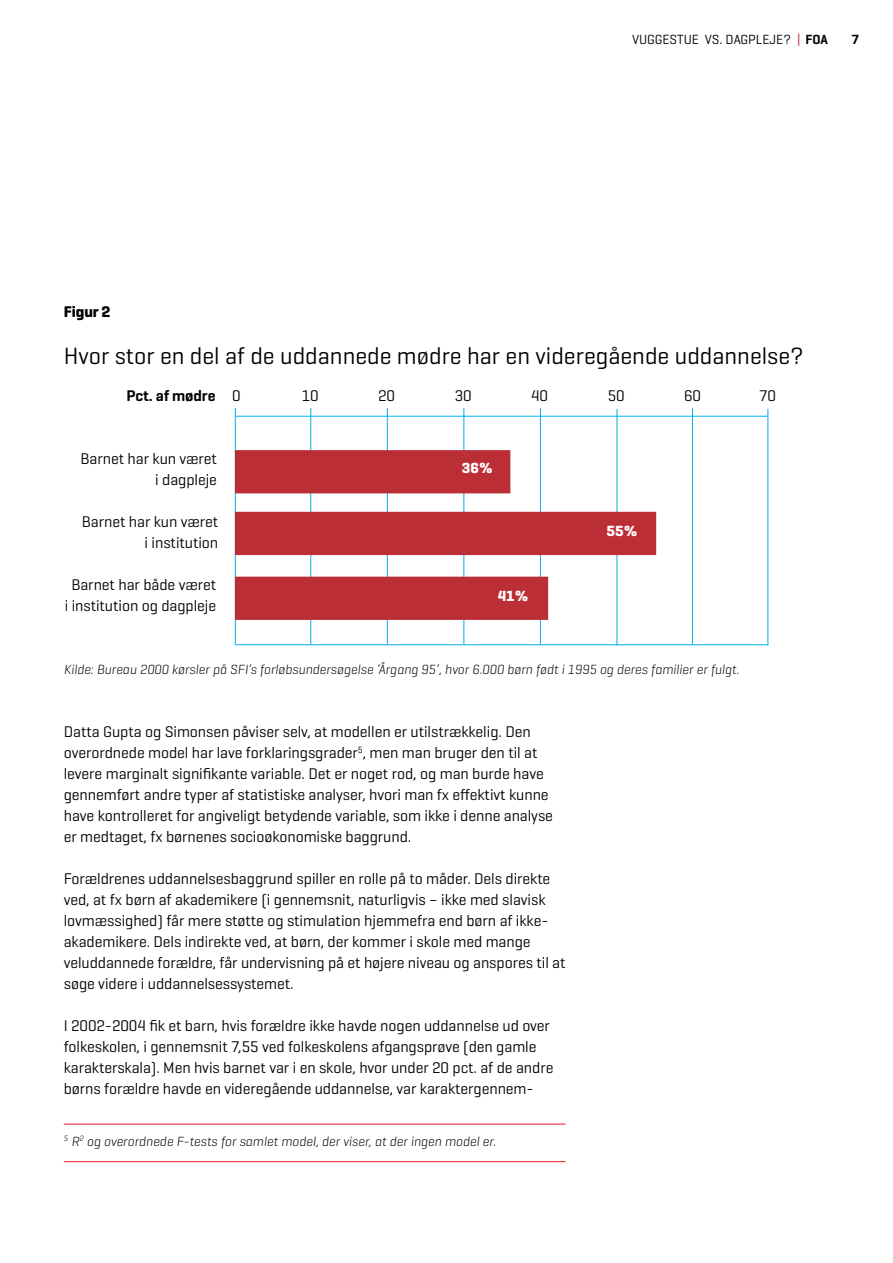
<style>
.page{position:relative;width:893px;height:1263px;background:#fff}
.page>*{position:absolute;margin:0;border:0;box-sizing:border-box;transform-origin:0 0}
.t1{font:24px "Geogrotesque";color:#000}
.t2{font:15.75px/21px "Geogrotesque";letter-spacing:-.005em;color:#000}
.t3{font:600 15.75px "Geogrotesque";letter-spacing:-.005em;color:#000}
.t4{font:700 15.75px "Geogrotesque";letter-spacing:-.005em;color:#000}
.t5{font:700 15px "Geogrotesque";color:#fff}
.t6{font:italic 300 13.5px "Geogrotesque";color:#000}
.t7{font:13.5px "Geogrotesque";color:#000}
.t8{font:600 13.5px "Geogrotesque";color:#000}
.s1{color:#bc2e36}
.s2{font-weight:600}
</style>
<div class="page">
<hr style="left:235px;top:408px;width:1px;height:236px;background:#00aeef">
<hr style="left:235px;top:416px;width:532px;height:1px;background:#00aeef">
<hr style="left:310px;top:408px;width:1px;height:236px;background:#00aeef">
<hr style="left:387px;top:408px;width:1px;height:236px;background:#00aeef">
<hr style="left:463px;top:408px;width:1px;height:236px;background:#00aeef">
<hr style="left:540px;top:408px;width:1px;height:236px;background:#00aeef">
<hr style="left:617px;top:409px;width:1px;height:236px;background:#00aeef">
<hr style="left:692px;top:408px;width:1px;height:236px;background:#00aeef">
<div style="left:236px;top:451px;width:274px;height:42px;background:#bc2e36"></div>
<div style="left:235px;top:450px;width:275px;height:43px;border:1px solid #bc2e36"></div>
<div style="left:236px;top:512px;width:419px;height:42px;background:#bc2e36"></div>
<div style="left:235px;top:512px;width:421px;height:43px;border:1px solid #bc2e36"></div>
<div style="left:236px;top:577px;width:311px;height:42px;background:#bc2e36"></div>
<div style="left:235px;top:577px;width:313px;height:43px;border:1px solid #bc2e36"></div>
<hr style="left:235px;top:644px;width:533px;height:1px;background:#00aeef">
<hr style="left:767px;top:409px;width:1px;height:236px;background:#00aeef">
<hr style="left:64px;top:1124px;width:502px;height:1px;background:#e31b23">
<hr style="left:64px;top:1161px;width:502px;height:1px;background:#e31b23">
<p class="t4" style="left:64px;top:305px;width:48px">Figur 2</p>
<p class="t7" style="left:632px;top:34px;width:197px">VUGGESTUE VS. DAGPLEJE? <span class="s1">|</span> <span class="s2">FOA</span></p>
<p class="t8" style="left:851px;top:35px;width:9px">7</p>
<h1 class="t1" style="left:64px;top:347px;width:742px">Hvor stor en del af de uddannede mødre har en videregående uddannelse?</h1>
<p class="t3" style="left:127px;top:390px;width:90px">Pct. af mødre</p>
<p class="t2" style="left:232px;top:387px;width:10px">0</p>
<p class="t2" style="left:302px;top:387px;width:18px">10</p>
<p class="t2" style="left:378px;top:387px;width:18px">20</p>
<p class="t2" style="left:455px;top:387px;width:18px">30</p>
<p class="t2" style="left:531px;top:387px;width:18px">40</p>
<p class="t2" style="left:608px;top:387px;width:18px">50</p>
<p class="t2" style="left:684px;top:387px;width:18px">60</p>
<p class="t2" style="left:759px;top:387px;width:18px">70</p>
<p class="t2" style="left:81px;top:450px;width:138px;text-align:right">Barnet har kun været i dagpleje</p>
<p class="t2" style="left:82px;top:513px;width:138px;text-align:right">Barnet har kun været i institution</p>
<p class="t2" style="left:65px;top:576px;width:153px;text-align:center">Barnet har både været i institution og dagpleje</p>
<p class="t5" style="left:462px;top:462px;width:32px">36%</p>
<p class="t5" style="left:498px;top:589px;width:32px">41%</p>
<p class="t5" style="left:606px;top:525px;width:32px">55%</p>
<p class="t6" style="left:64px;top:662px;width:677px">Kilde: Bureau 2000 kørsler på SFI’s forløbsundersøgelse ‘Årgang 95’, hvor 6.000 børn født i 1995 og deres familier er fulgt.</p>
<p class="t2" style="left:64px;top:723px;width:491px">Datta Gupta og Simonsen påviser selv, at modellen er utilstrækkelig. Den overordnede model har lave forklaringsgrader<sup>5</sup>, men man bruger den til at levere marginalt signifikante variable. Det er noget rod, og man burde have gennemført andre typer af statistiske analyser, hvori man fx effektivt kunne have kontrolleret for angiveligt betydende variable, som ikke i denne analyse er medtaget, fx børnenes socioøkonomiske baggrund.</p>
<p class="t2" style="left:64px;top:870px;width:503px">Forældrenes uddannelsesbaggrund spiller en rolle på to måder. Dels direkte ved, at fx børn af akademikere (i gennemsnit, naturligvis – ikke med slavisk lovmæssighed) får mere støtte og stimulation hjemmefra end børn af ikke&shy;akademikere. Dels indirekte ved, at børn, der kommer i skole med mange veluddannede forældre, får undervisning på et højere niveau og anspores til at søge videre i uddannelsessystemet.</p>
<p class="t2" style="left:64px;top:1016px;width:491px">I 2002-2004 fik et barn, hvis forældre ikke havde nogen uddannelse ud over folkeskolen, i gennemsnit 7,55 ved folkeskolens afgangsprøve (den gamle karakterskala). Men hvis barnet var i en skole, hvor under 20 pct. af de andre børns forældre havde en videregående uddannelse, var karaktergennem-</p>
<p class="t6" style="left:64px;top:1134px;width:434px"><sup>5</sup> R<sup>2</sup> og overordnede F-tests for samlet model, der viser, at der ingen model er.</p>
</div>
